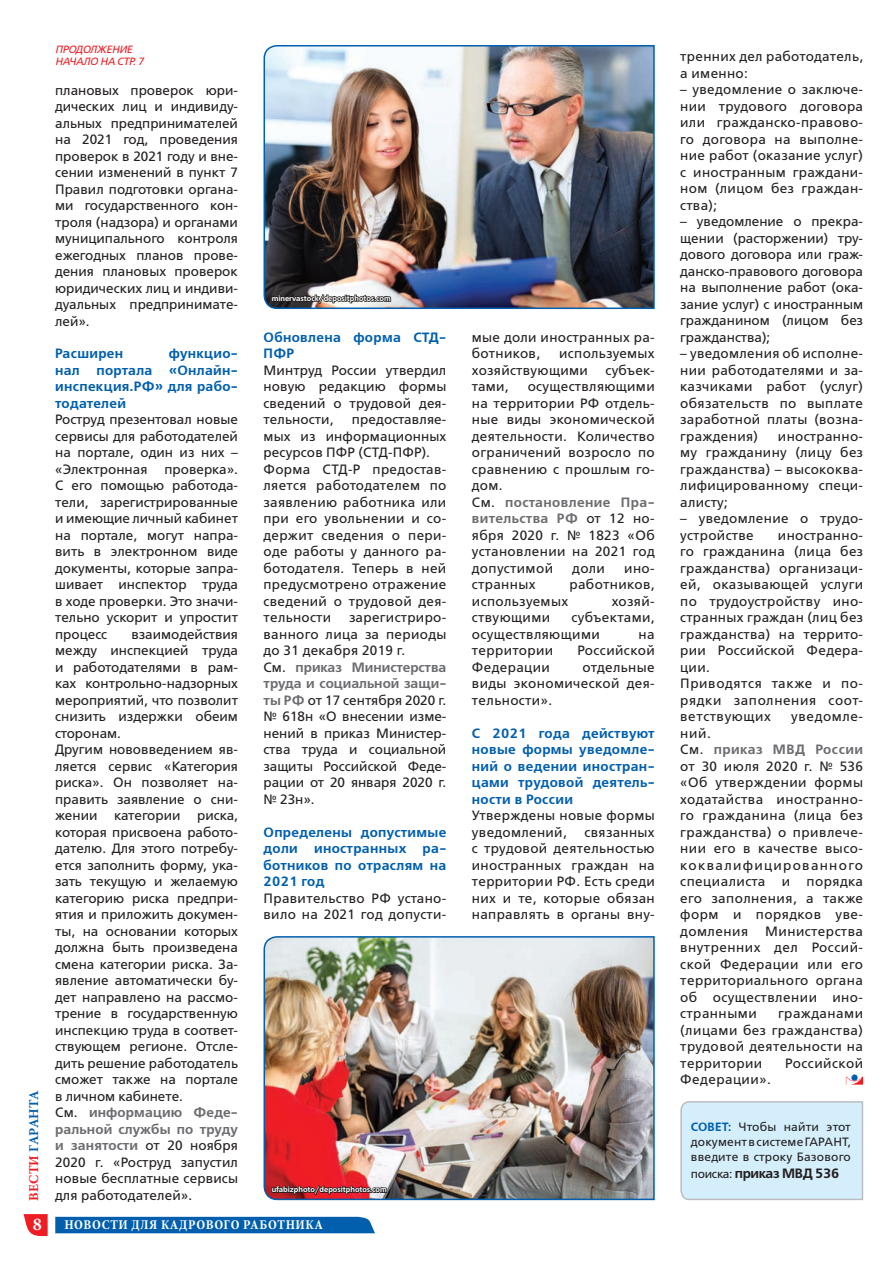
<style>
.page{position:relative;width:893px;height:1263px;background:#fff}
.page>*{position:absolute;margin:0;border:0;box-sizing:border-box;transform-origin:0 0}
.t1{font:700 18px "Minion Pro";color:#fff}
.t2{font:13.5px/16.5px "Free Set";letter-spacing:.015em;color:#231f20;text-align:justify}
.t3{font:13.5px/16.5px "Free Set";letter-spacing:.035em;color:#231f20}
.t4{font:600 13.5px/16.5px "Free Set";letter-spacing:.025em;color:#015fae;text-align:justify}
.t5{font:700 condensed 13.5px "Minion Pro";letter-spacing:.04em;color:#fff}
.t6{font:600 13.5px "Free Set";letter-spacing:-.025em;color:#231f20}
.t7{font:700 13.5px "Minion Pro";letter-spacing:.01em;color:#015fae}
.t8{font:13.5px "Free Set";letter-spacing:.045em;color:#231f20}
.t9{font:12px/15px "Free Set";letter-spacing:.015em;color:#231f20;text-align:justify}
.t10{font:italic 10.5px/12.6px "Free Set";letter-spacing:-.025em;color:#ee1d23}
.t11{font:600 7.5px "Free Set";color:#fff}
.s1{color:#ee1d23}
.s2{font-weight:600;color:#6c6d70}
.s3{font-weight:600;color:#015fae}
.s4{font-weight:400;font-size:12px}
</style>
<div class="page">
<svg style="left:24px;top:1214px;width:24px;height:22px"></svg>
<svg style="left:846px;top:1074px;width:17px;height:11px"></svg>
<div style="left:55px;top:1217px;width:320px;height:16px;background:#015fae"></div>
<img style="left:263px;top:936px;width:392px;height:265px">
<svg style="left:271px;top:1184px;width:117px;height:15px;background:#8e3239"></svg>
<img style="left:263px;top:45px;width:392px;height:264px">
<svg style="left:271px;top:293px;width:121px;height:16px"></svg>
<svg style="left:680px;top:1101px;width:184px;height:100px;background:#d3edf8"></svg>
<p class="t7" style="left:24px;top:1201px;width:112px;rotate:-90deg"><span class="s1">ВЕСТИ</span> ГАРАНТА</p>
<h1 class="t1" style="left:33px;top:1211px;width:10px">8</h1>
<p class="t10" style="left:55px;top:43px;width:91px">ПРОДОЛЖЕНИЕ<br>НАЧАЛО НА СТР. 7</p>
<p class="t2" style="left:55px;top:82px;width:184px">плановых проверок юри&shy;дических лиц и индивиду&shy;альных предпринимателей на 2021 год, проведения проверок в 2021 году и вне&shy;сении изменений в пункт 7<br>Правил подготовки органа&shy;ми государственного кон&shy;троля (надзора) и органами муниципального контроля ежегодных планов прове&shy;дения плановых проверок юридических лиц и индиви&shy;дуальных предпринимате&shy;лей».</p>
<p class="t4" style="left:55px;top:346px;width:70px">Расширен</p>
<p class="t4" style="left:55px;top:346px;width:184px;text-indent:114px">функцио&shy;нал портала «Онлайн&shy;инспекция.РФ» для рабо&shy;тодателей</p>
<p class="t2" style="left:55px;top:411px;width:184px">Роструд презентовал новые сервисы для работодателей на портале, один из них – «Электронная</p>
<p class="t2" style="left:55px;top:461px;width:184px;text-indent:109px">проверка».<br>С его помощью работода&shy;тели, зарегистрированные и имеющие личный кабинет на портале, могут напра&shy;вить в электронном виде документы, которые запра&shy;шивает инспектор труда в ходе проверки. Это значи&shy;тельно ускорит и упростит процесс</p>
<p class="t2" style="left:55px;top:626px;width:184px;text-align:left;text-indent:76px">взаимодействия между инспекцией труда и работодателями в рам&shy;ках контрольно-надзорных мероприятий, что позволит снизить издержки обеим сторонам.<br>Другим нововведением яв&shy;ляется сервис «Категория риска». Он позволяет на&shy;править заявление о сни&shy;жении категории риска, которая присвоена работо&shy;дателю. Для этого потребу&shy;ется заполнить форму, ука&shy;зать текущую и желаемую категорию риска предпри&shy;ятия и приложить докумен&shy;ты, на основании которых должна быть произведена смена категории риска. За&shy;явление автоматически бу&shy;дет направлено на рассмо&shy;трение в государственную инспекцию труда в соответ&shy;ствующем регионе. Отсле&shy;дить решение работодатель сможет также на портале в личном кабинете.<br>См. <span class="s2">информацию Феде&shy;ральной службы по труду и занятости</span> от 20 ноября<br>2020 г. «Роструд запустил новые бесплатные сервисы для работодателей».</p>
<p class="t11" style="left:272px;top:294px;width:121px">minervastock/depositphotos.com</p>
<p class="t4" style="left:264px;top:329px;width:184px">Обновлена форма СТД-<br>ПФР</p>
<p class="t2" style="left:264px;top:362px;width:184px">Минтруд России утвердил новую редакцию формы сведений о трудовой дея&shy;тельности,</p>
<p class="t2" style="left:264px;top:411px;width:184px;text-align:left;text-indent:88px">предоставляе&shy;мых из информационных ресурсов ПФР (СТД-ПФР).<br>Форма СТД-Р предостав&shy;ляется работодателем по заявлению работника или при его увольнении и со&shy;держит сведения о пери&shy;оде работы у данного ра&shy;ботодателя. Теперь в ней предусмотрено отражение сведений о трудовой дея&shy;тельности</p>
<p class="t2" style="left:264px;top:609px;width:184px;text-align:left;text-indent:85px">зарегистриро&shy;ванного лица за периоды до 31 декабря 2019 г.<br>См. <span class="s2">приказ Министерства труда и социальной защи&shy;ты РФ</span> от 17 сентября 2020 г. № 618н «О внесении изме&shy;нений в приказ Министер&shy;ства труда и социальной защиты Российской Феде&shy;рации от 20 января 2020 г. № 23н».</p>
<p class="t4" style="left:264px;top:824px;width:184px">Определены допустимые доли иностранных ра&shy;ботников по отраслям на 2021 год</p>
<p class="t2" style="left:264px;top:890px;width:184px">Правительство РФ устано&shy;вило на 2021 год допусти-</p>
<p class="t11" style="left:272px;top:1185px;width:117px">ufabizphoto/depositphotos.com</p>
<p class="t5" style="left:64px;top:1215px;width:260px">НОВОСТИ ДЛЯ КАДРОВОГО РАБОТНИКА</p>
<p class="t2" style="left:472px;top:329px;width:184px">мые доли иностранных ра&shy;ботников,</p>
<p class="t2" style="left:472px;top:345px;width:184px;text-indent:87px">используемых хозяйствующими</p>
<p class="t2" style="left:605px;top:362px;width:51px">субъек-</p>
<p class="t2" style="left:472px;top:378px;width:184px;text-align:left;text-indent:56px">осуществляющими на территории РФ отдель&shy;ные виды экономической деятельности. Количество ограничений возросло по сравнению с прошлым го&shy;дом.<br>См. <span class="s2">постановление Пра&shy;вительства РФ</span> от 12 но&shy;ября 2020 г. № 1823 «Об установлении на 2021 год допустимой</p>
<p class="t2" style="left:472px;top:378px;width:38px">тами,</p>
<p class="t2" style="left:572px;top:560px;width:34px">доли</p>
<p class="t2" style="left:624px;top:560px;width:32px">ино-</p>
<p class="t2" style="left:472px;top:576px;width:65px">странных</p>
<p class="t2" style="left:569px;top:576px;width:87px">работников,</p>
<p class="t2" style="left:472px;top:593px;width:98px">используемых</p>
<p class="t2" style="left:612px;top:593px;width:45px">хозяй-</p>
<p class="t2" style="left:472px;top:609px;width:80px">ствующими</p>
<p class="t2" style="left:472px;top:609px;width:184px;text-indent:100px">субъектами, осуществляющими</p>
<p class="t2" style="left:639px;top:626px;width:18px">на</p>
<p class="t2" style="left:472px;top:642px;width:83px">территории</p>
<p class="t2" style="left:577px;top:642px;width:79px">Российской</p>
<p class="t2" style="left:472px;top:659px;width:80px">Федерации</p>
<p class="t2" style="left:472px;top:659px;width:184px;text-indent:111px">отдельные виды экономической дея&shy;тельности».</p>
<p class="t4" style="left:472px;top:725px;width:184px">С 2021 года действуют новые формы уведомле&shy;ний о ведении иностран&shy;цами трудовой деятель&shy;ности в России</p>
<p class="t2" style="left:472px;top:807px;width:184px">Утверждены новые формы уведомлений,</p>
<p class="t2" style="left:472px;top:824px;width:184px;text-indent:113px">связанных с трудовой деятельностью иностранных граждан на территории РФ. Есть среди них и те, которые обязан направлять в органы вну-</p>
<p class="t2" style="left:680px;top:48px;width:184px">тренних дел работодатель, а именно:</p>
<p class="t2" style="left:680px;top:81px;width:184px">– уведомление о заключе&shy;нии трудового договора или гражданско-правово&shy;го договора на выполне&shy;ние работ (оказание услуг) с иностранным граждани&shy;ном (лицом без граждан&shy;ства);</p>
<p class="t2" style="left:680px;top:213px;width:184px">– уведомление о прекра&shy;щении (расторжении) тру&shy;дового договора или граж&shy;данско-правового договора на выполнение работ (ока&shy;зание услуг) с иностранным гражданином (лицом без гражданства);</p>
<p class="t2" style="left:680px;top:345px;width:184px">– уведомления об исполне&shy;нии работодателями и за&shy;казчиками работ (услуг) обязательств по выплате заработной платы (возна&shy;граждения)</p>
<p class="t2" style="left:680px;top:428px;width:184px;text-indent:98px">иностранно&shy;му гражданину (лицу без гражданства) – высококва&shy;лифицированному специ&shy;алисту;</p>
<p class="t2" style="left:680px;top:510px;width:184px">– уведомление о трудо&shy;устройстве</p>
<p class="t2" style="left:680px;top:527px;width:184px;text-align:left;text-indent:98px">иностранно&shy;го гражданина (лица без гражданства) организаци&shy;ей, оказывающей услуги по трудоустройству ино&shy;странных граждан (лиц без гражданства) на террито&shy;рии Российской Федера&shy;ции.<br>Приводятся также и по&shy;рядки заполнения соот&shy;ветствующих</p>
<p class="t8" style="left:791px;top:708px;width:73px">уведомле-</p>
<p class="t3" style="left:680px;top:724px;width:184px">ний.<br>См. <span class="s2">приказ МВД России </span>от 30 июля 2020 г. № 536 «Об утверждении формы ходатайства иностранно&shy;го гражданина (лица без гражданства) о привлече&shy;нии его в качестве высо&shy;коквалифицированного специалиста и порядка его заполнения, а также форм и порядков уве&shy;домления</p>
<p class="t2" style="left:680px;top:922px;width:184px;text-indent:85px">Министерства внутренних дел Россий&shy;ской Федерации или его территориального органа об осуществлении ино&shy;странными</p>
<p class="t2" style="left:680px;top:1005px;width:184px;text-indent:98px">гражданами (лицами без гражданства) трудовой деятельности на территории</p>
<p class="t3" style="left:785px;top:1054px;width:79px">Российской</p>
<p class="t3" style="left:680px;top:1071px;width:92px">Федерации».</p>
<p class="t9" style="left:691px;top:1120px;width:161px"><span class="s3">СОВЕТ:</span> Чтобы найти этот документ в системе ГАРАНТ, введите в строку Базового</p>
<p class="t6" style="left:691px;top:1165px;width:150px"><span class="s4">поиска:</span> приказ МВД 536</p>
</div>
